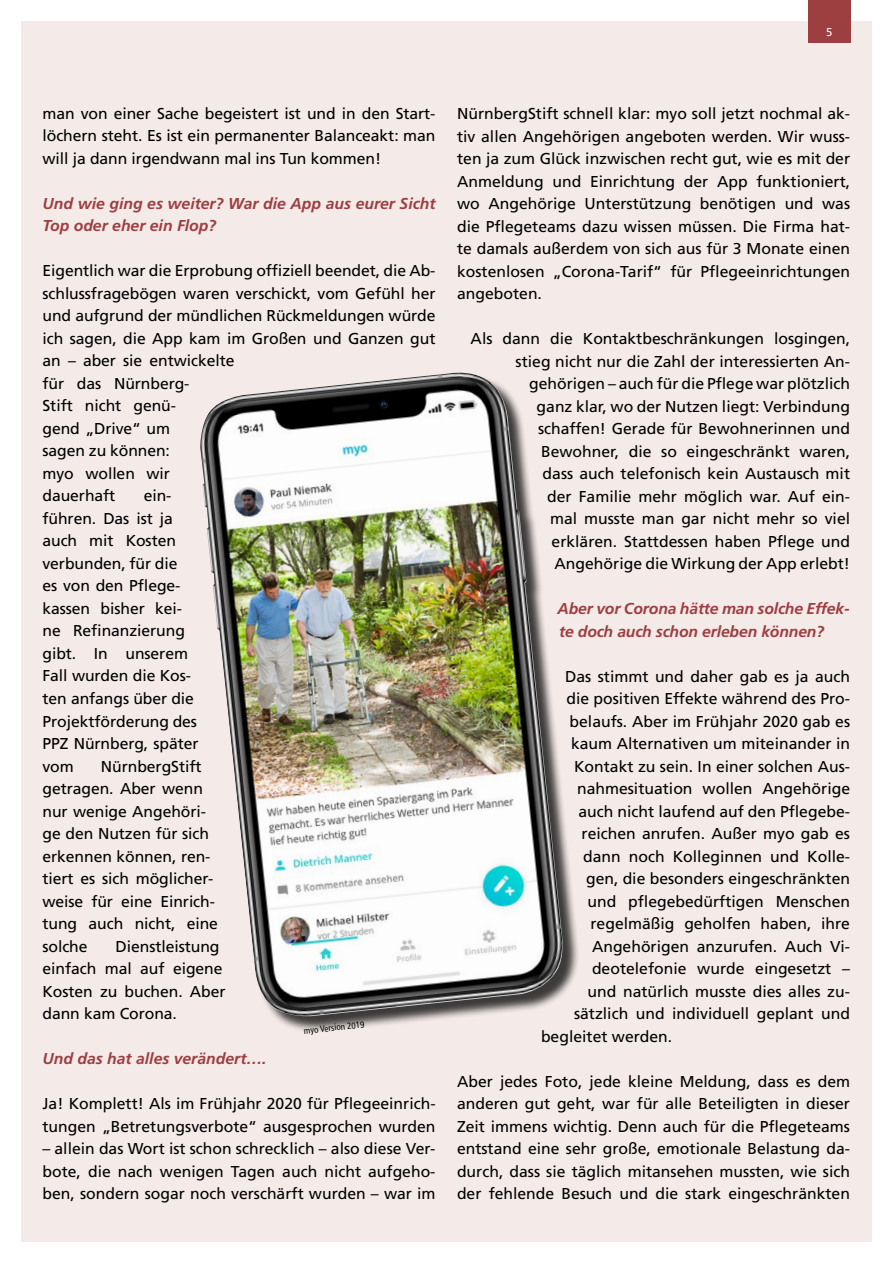
<style>
.page{position:relative;width:893px;height:1263px;background:#fff}
.page>*{position:absolute;margin:0;border:0;box-sizing:border-box;transform-origin:0 0}
.t1{font:15.75px/22.5px "Frutiger";color:#000}
.t2{font:italic 700 15.75px/22.5px "Frutiger";color:#9d3e41}
.t3{font:11.25px "Frutiger";color:#fff}
.t4{font:condensed 9px "Frutiger";color:#000}
</style>
<div class="page">
<div style="left:21px;top:21px;width:851px;height:1220px;background:#f4eae8"></div>
<div style="left:808px;top:0;width:42px;height:43px;background:#9d3e41"></div>
<div style="left:202px;top:374px;width:378px;height:660px;background:#000;opacity:.75"></div>
<img style="left:200px;top:373px;width:365px;height:645px">
<p class="t3" style="left:826px;top:26px;width:8px">5</p>
<p class="t1" style="left:43px;top:102px;width:395px;text-align:justify">man von einer Sache begeistert ist und in den Start&shy;löchern steht. Es ist ein permanenter Balanceakt: man will ja dann irgendwann mal ins Tun kommen!</p>
<p class="t2" style="left:43px;top:192px;width:394px">Und wie ging es weiter? War die App aus eurer Sicht<br>Top oder eher ein Flop?</p>
<p class="t1" style="left:43px;top:260px;width:395px">Eigentlich war die Erprobung offiziell beendet, die Ab&shy;schlussfragebögen waren verschickt, vom Gefühl her und aufgrund der mündlichen Rückmeldungen würde ich sagen, die App kam im Großen und Ganzen gut an – aber sie entwickelte<br>für das Nürnberg-<br>Stift nicht genü-<br>gend „Drive“ um<br>sagen zu können:<br>myo wollen wir<br>dauerhaft</p>
<p class="t1" style="left:43px;top:485px;width:158px;text-indent:101px">ein&shy;führen. Das ist ja auch mit Kosten verbunden, für die<br>es von den Pflege&shy;kassen bisher kei&shy;ne Refinanzierung gibt. In unserem<br>Fall wurden die Kos&shy;ten anfangs über die<br>Projektförderung des<br>PPZ Nürnberg, später vom</p>
<p class="t1" style="left:43px;top:755px;width:177px;text-indent:58px">NürnbergStift getragen. Aber wenn nur wenige Angehöri&shy;ge den Nutzen für sich erkennen können, ren&shy;tiert es sich möglicher&shy;weise für eine Einrich&shy;tung auch nicht, eine solche</p>
<p class="t1" style="left:43px;top:935px;width:184px;text-indent:73px">Dienstleistung einfach mal auf eigene<br>Kosten zu buchen. Aber dann kam Corona.</p>
<p class="t2" style="left:43px;top:1047px;width:226px">Und das hat alles verändert….</p>
<p class="t1" style="left:43px;top:1092px;width:395px">Ja! Komplett! Als im Frühjahr 2020 für Pflegeeinrich&shy;tungen „Betretungsverbote“ ausgesprochen wurden</p>
<p class="t1" style="left:43px;top:1137px;width:395px;text-align:justify">– allein das Wort ist schon schrecklich – also diese Ver&shy;bote, die nach wenigen Tagen auch nicht aufgeho&shy;ben, sondern sogar noch verschärft wurden – war im</p>
<p class="t4" style="left:303px;top:1025px;width:62px;rotate:-6deg">myo Version 2019</p>
<p class="t1" style="left:457px;top:102px;width:395px;text-align:justify">NürnbergStift schnell klar: myo soll jetzt nochmal ak&shy;tiv allen Angehörigen angeboten werden. Wir wuss&shy;ten ja zum Glück inzwischen recht gut, wie es mit der Anmeldung und Einrichtung der App funktioniert, wo Angehörige Unterstützung benötigen und was die Pflegeteams dazu wissen müssen. Die Firma hat&shy;te damals außerdem von sich aus für 3 Monate einen kostenlosen „Corona-Tarif“ für Pflegeeinrichtungen angeboten.</p>
<p class="t1" style="left:471px;top:327px;width:381px;text-align:right">Als dann die Kontaktbeschränkungen losgingen, stieg nicht nur die Zahl der interessierten An&shy;gehörigen – auch für die Pflege war plötzlich<br>ganz klar, wo der Nutzen liegt: Verbindung schaffen! Gerade für Bewohnerinnen und Bewohner, die so eingeschränkt waren,<br>dass auch telefonisch kein Austausch mit<br>der Familie mehr möglich war. Auf ein-<br>mal musste man gar nicht mehr so viel<br>erklären. Stattdessen haben Pflege und Angehörige die Wirkung der App erlebt!</p>
<p class="t2" style="left:558px;top:598px;width:294px">Aber vor Corona hätte man solche Effek&shy;te doch auch schon erleben können?</p>
<p class="t1" style="left:565px;top:665px;width:286px">Das stimmt und daher gab es ja auch</p>
<p class="t1" style="left:567px;top:688px;width:285px">die positiven Effekte während des Pro-</p>
<p class="t1" style="left:570px;top:710px;width:282px">belaufs. Aber im Frühjahr 2020 gab es</p>
<p class="t1" style="left:571px;top:733px;width:281px">kaum Alternativen um miteinander in</p>
<p class="t1" style="left:574px;top:755px;width:277px">Kontakt zu sein. In einer solchen Aus-</p>
<p class="t1" style="left:577px;top:778px;width:275px">nahmesituation wollen Angehörige</p>
<p class="t1" style="left:579px;top:800px;width:273px">auch nicht laufend auf den Pflegebe-</p>
<p class="t1" style="left:582px;top:823px;width:270px">reichen anrufen. Außer myo gab es</p>
<p class="t1" style="left:583px;top:845px;width:269px">dann noch Kolleginnen und Kolle-</p>
<p class="t1" style="left:586px;top:868px;width:265px">gen, die besonders eingeschränkten</p>
<p class="t1" style="left:587px;top:890px;width:264px">und pflegebedürftigen Menschen</p>
<p class="t1" style="left:590px;top:913px;width:261px">regelmäßig geholfen haben, ihre</p>
<p class="t1" style="left:592px;top:935px;width:260px">Angehörigen anzurufen. Auch Vi-</p>
<p class="t1" style="left:592px;top:958px;width:259px">deotelefonie wurde eingesetzt –</p>
<p class="t1" style="left:587px;top:980px;width:264px">und natürlich musste dies alles zu-</p>
<p class="t1" style="left:574px;top:1003px;width:278px">sätzlich und individuell geplant und</p>
<p class="t1" style="left:541px;top:1025px;width:133px">begleitet werden.</p>
<p class="t1" style="left:457px;top:1070px;width:395px;text-align:justify">Aber jedes Foto, jede kleine Meldung, dass es dem anderen gut geht, war für alle Beteiligten in dieser Zeit immens wichtig. Denn auch für die Pflegeteams entstand eine sehr große, emotionale Belastung da&shy;durch, dass sie täglich mitansehen mussten, wie sich der fehlende Besuch und die stark eingeschränkten</p>
</div>
